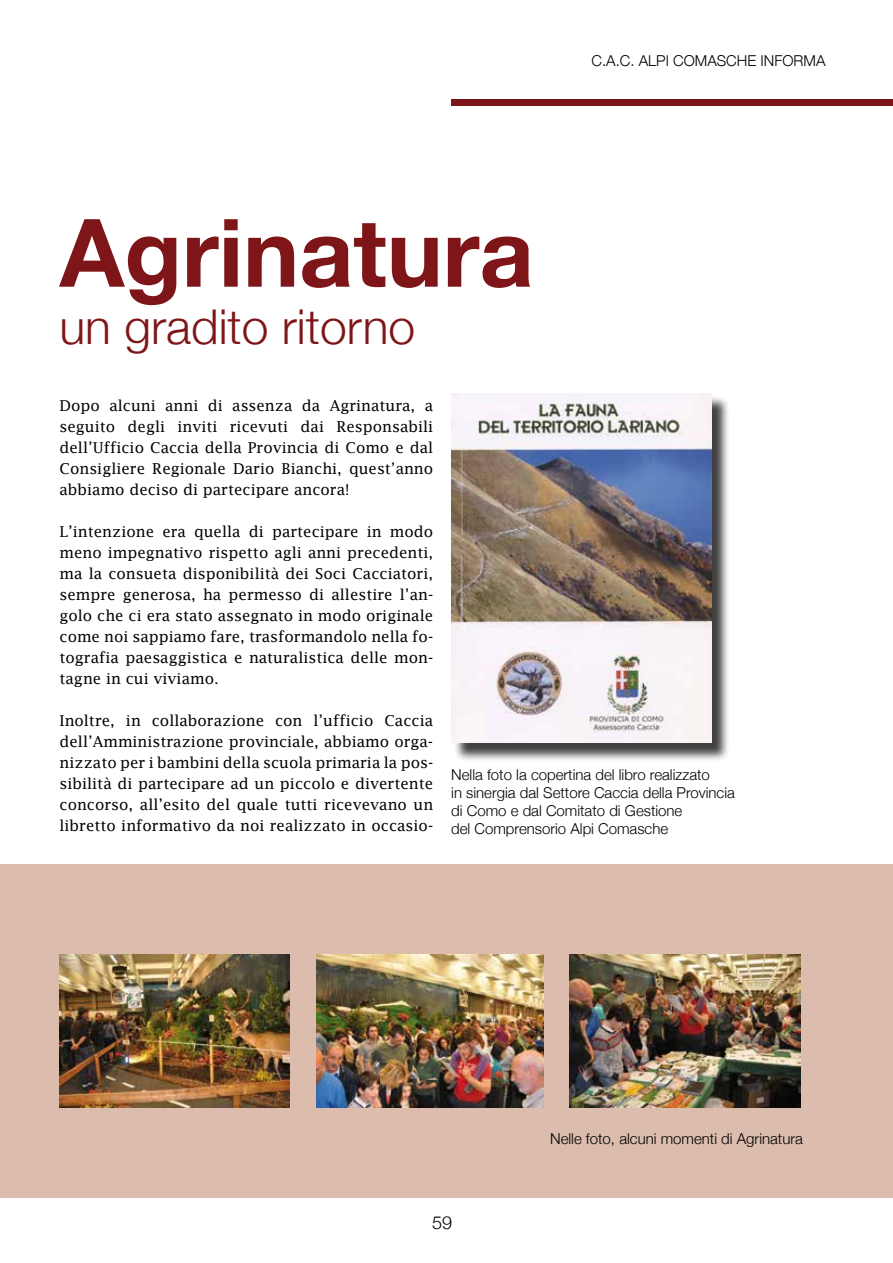
<style>
.page{position:relative;width:893px;height:1263px;background:#fff}
.page>*{position:absolute;margin:0;border:0;box-sizing:border-box;transform-origin:0 0}
.t1{font:700 94.5px "Helvetica Neue";color:#7e1518}
.t2{font:300 48px "Helvetica Neue";color:#7e1518}
.t3{font:300 18px "Helvetica Neue";color:#000}
.t4{font:15px/21px "Lucida Fax";color:#000;text-align:justify}
.t5{font:300 15px/18px "Helvetica Neue";color:#000}
</style>
<div class="page">
<div style="left:451px;top:99px;width:442px;height:7px;background:#7e1518"></div>
<div style="left:0;top:864px;width:893px;height:334px;background:#dbbcad"></div>
<div style="left:453px;top:396px;width:277px;height:366px;background:#000;opacity:.75"></div>
<img style="left:451px;top:393px;width:261px;height:350px">
<img style="left:60px;top:955px;width:230px;height:153px">
<img style="left:316px;top:955px;width:228px;height:152px">
<img style="left:570px;top:955px;width:230px;height:153px">
<h1 class="t1" style="left:60px;top:179px;width:476px">Agrinatura</h1>
<h2 class="t2" style="left:60px;top:288px;width:357px">un gradito ritorno</h2>
<p class="t5" style="left:591px;top:50px;width:235px">C.A.C. ALPI COMASCHE INFORMA</p>
<p class="t4" style="left:60px;top:395px;width:375px">Dopo alcuni anni di assenza da Agrinatura, a seguito degli inviti ricevuti dai Responsabili dell’Ufficio Caccia della Provincia di Como e dal Consigliere Regionale Dario Bianchi, quest’anno abbiamo deciso di partecipare ancora!</p>
<p class="t4" style="left:60px;top:521px;width:375px">L’intenzione era quella di partecipare in modo meno impegnativo rispetto agli anni precedenti, ma la consueta disponibilità dei Soci Cacciatori, sempre generosa, ha permesso di allestire l’an&shy;golo che ci era stato assegnato in modo originale come noi sappiamo fare, trasformandolo nella fo&shy;tografia paesaggistica e naturalistica delle mon&shy;tagne in cui viviamo.</p>
<p class="t4" style="left:60px;top:710px;width:375px">Inoltre, in collaborazione con l’ufficio Caccia dell’Amministrazione provinciale, abbiamo orga&shy;nizzato per i bambini della scuola primaria la pos&shy;sibilità di partecipare ad un piccolo e divertente concorso, all’esito del quale tutti ricevevano un libretto informativo da noi realizzato in occasio-</p>
<p class="t5" style="left:451px;top:765px;width:285px">Nella foto la copertina del libro realizzato<br>in sinergia dal Settore Caccia della Provincia di Como e dal Comitato di Gestione<br>del Comprensorio Alpi Comasche</p>
<p class="t5" style="left:550px;top:1129px;width:254px">Nelle foto, alcuni momenti di Agrinatura</p>
<p class="t3" style="left:432px;top:1208px;width:22px">59</p>
</div>
